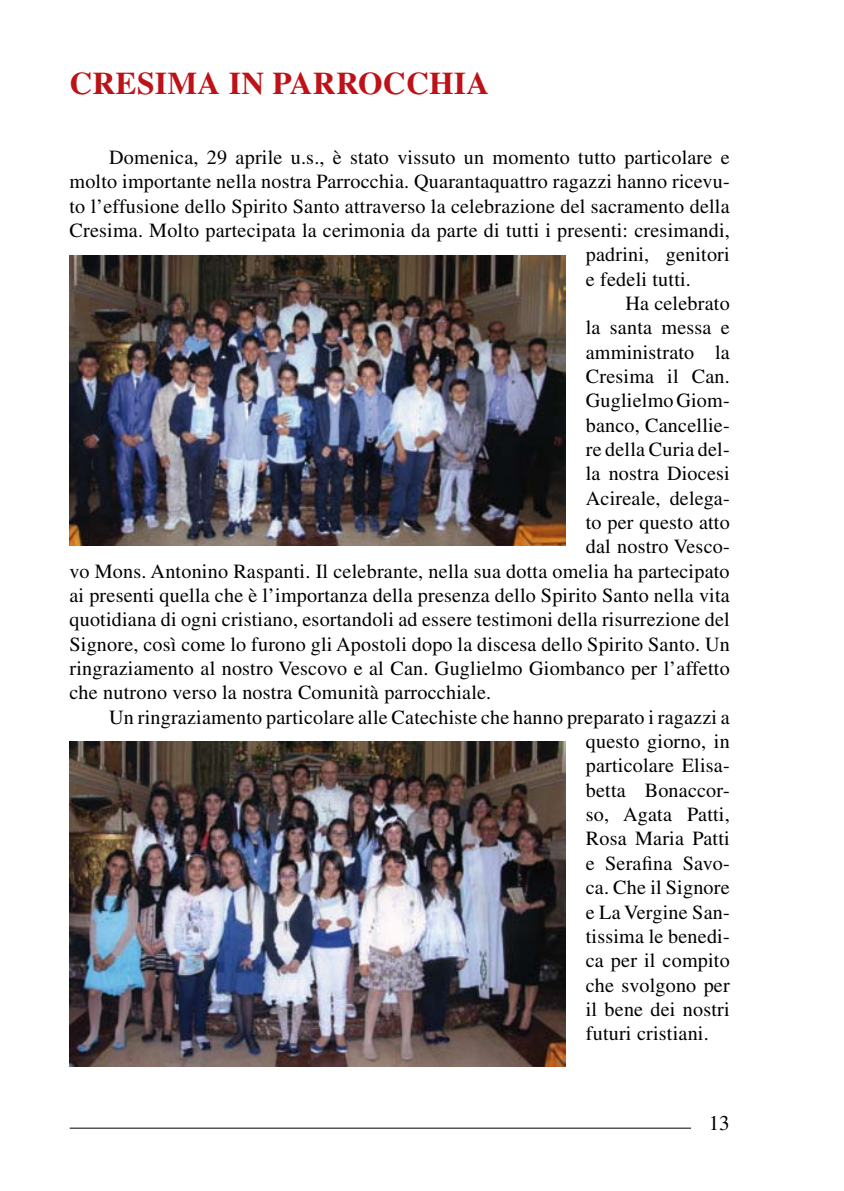
<style>
.page{position:relative;width:844px;height:1191px;background:#fff}
.page>*{position:absolute;margin:0;border:0;box-sizing:border-box;transform-origin:0 0}
.t1{font:700 31.5px "Times";letter-spacing:.01em;color:#bd1217}
.t2{font:21px "Times";color:#000}
.t3{font:20.12px "Times";letter-spacing:.01em;color:#000}
</style>
<div class="page">
<hr style="left:70px;top:1127px;width:621px;height:1px;background:#000">
<img style="left:69px;top:256px;width:497px;height:290px">
<img style="left:69px;top:741px;width:497px;height:326px">
<h1 class="t1" style="left:69px;top:65px;width:421px">CRESIMA IN PARROCCHIA</h1>
<p class="t3" style="left:109px;top:146px;width:622px">Domenica, 29 aprile u.s., è stato vissuto un momento tutto particolare e</p>
<p class="t3" style="left:69px;top:170px;width:661px">molto importante nella nostra Parrocchia. Quarantaquattro ragazzi hanno ricevu-</p>
<p class="t3" style="left:69px;top:194px;width:661px">to l’effusione dello Spirito Santo attraverso la celebrazione del sacramento della</p>
<p class="t3" style="left:69px;top:219px;width:661px">Cresima. Molto partecipata la cerimonia da parte di tutti i presenti: cresimandi,</p>
<p class="t3" style="left:585px;top:243px;width:145px">padrini, genitori</p>
<p class="t3" style="left:585px;top:267px;width:107px">e fedeli tutti.</p>
<p class="t3" style="left:625px;top:292px;width:106px">Ha celebrato</p>
<p class="t3" style="left:585px;top:316px;width:145px">la santa messa e</p>
<p class="t3" style="left:585px;top:340px;width:145px">amministrato la</p>
<p class="t3" style="left:585px;top:365px;width:145px">Cresima il Can.</p>
<p class="t3" style="left:585px;top:389px;width:145px">Guglielmo Giom-</p>
<p class="t3" style="left:585px;top:413px;width:145px">banco, Cancellie-</p>
<p class="t3" style="left:585px;top:438px;width:145px">re della Curia del-</p>
<p class="t3" style="left:585px;top:462px;width:145px">la nostra Diocesi</p>
<p class="t3" style="left:585px;top:486px;width:145px">Acireale, delega-</p>
<p class="t3" style="left:585px;top:511px;width:145px">to per questo atto</p>
<p class="t3" style="left:585px;top:535px;width:145px">dal nostro Vesco-</p>
<p class="t3" style="left:69px;top:559px;width:661px">vo Mons. Antonino Raspanti. Il celebrante, nella sua dotta omelia ha partecipato</p>
<p class="t3" style="left:69px;top:584px;width:661px">ai presenti quella che è l’importanza della presenza dello Spirito Santo nella vita</p>
<p class="t3" style="left:69px;top:608px;width:661px">quotidiana di ogni cristiano, esortandoli ad essere testimoni della risurrezione del</p>
<p class="t3" style="left:69px;top:632px;width:661px">Signore, così come lo furono gli Apostoli dopo la discesa dello Spirito Santo. Un</p>
<p class="t3" style="left:69px;top:657px;width:661px">ringraziamento al nostro Vescovo e al Can. Guglielmo Giombanco per l’affetto</p>
<p class="t3" style="left:69px;top:681px;width:423px">che nutrono verso la nostra Comunità parrocchiale.</p>
<p class="t3" style="left:109px;top:705px;width:622px">Un ringraziamento particolare alle Catechiste che hanno preparato i ragazzi a</p>
<p class="t3" style="left:585px;top:730px;width:145px">questo giorno, in</p>
<p class="t3" style="left:585px;top:754px;width:145px">particolare Elisa-</p>
<p class="t3" style="left:585px;top:778px;width:145px">betta Bonaccor-</p>
<p class="t3" style="left:585px;top:803px;width:145px">so, Agata Patti,</p>
<p class="t3" style="left:585px;top:827px;width:145px">Rosa Maria Patti</p>
<p class="t3" style="left:585px;top:851px;width:145px">e Serafina Savo-</p>
<p class="t3" style="left:585px;top:876px;width:145px">ca. Che il Signore</p>
<p class="t3" style="left:585px;top:900px;width:145px">e La Vergine San-</p>
<p class="t3" style="left:585px;top:924px;width:145px">tissima le benedi-</p>
<p class="t3" style="left:585px;top:949px;width:145px">ca per il compito</p>
<p class="t3" style="left:585px;top:973px;width:145px">che svolgono per</p>
<p class="t3" style="left:585px;top:997px;width:145px">il bene dei nostri</p>
<p class="t3" style="left:585px;top:1022px;width:124px">futuri cristiani.</p>
<p class="t2" style="left:708px;top:1110px;width:22px">13</p>
</div>
